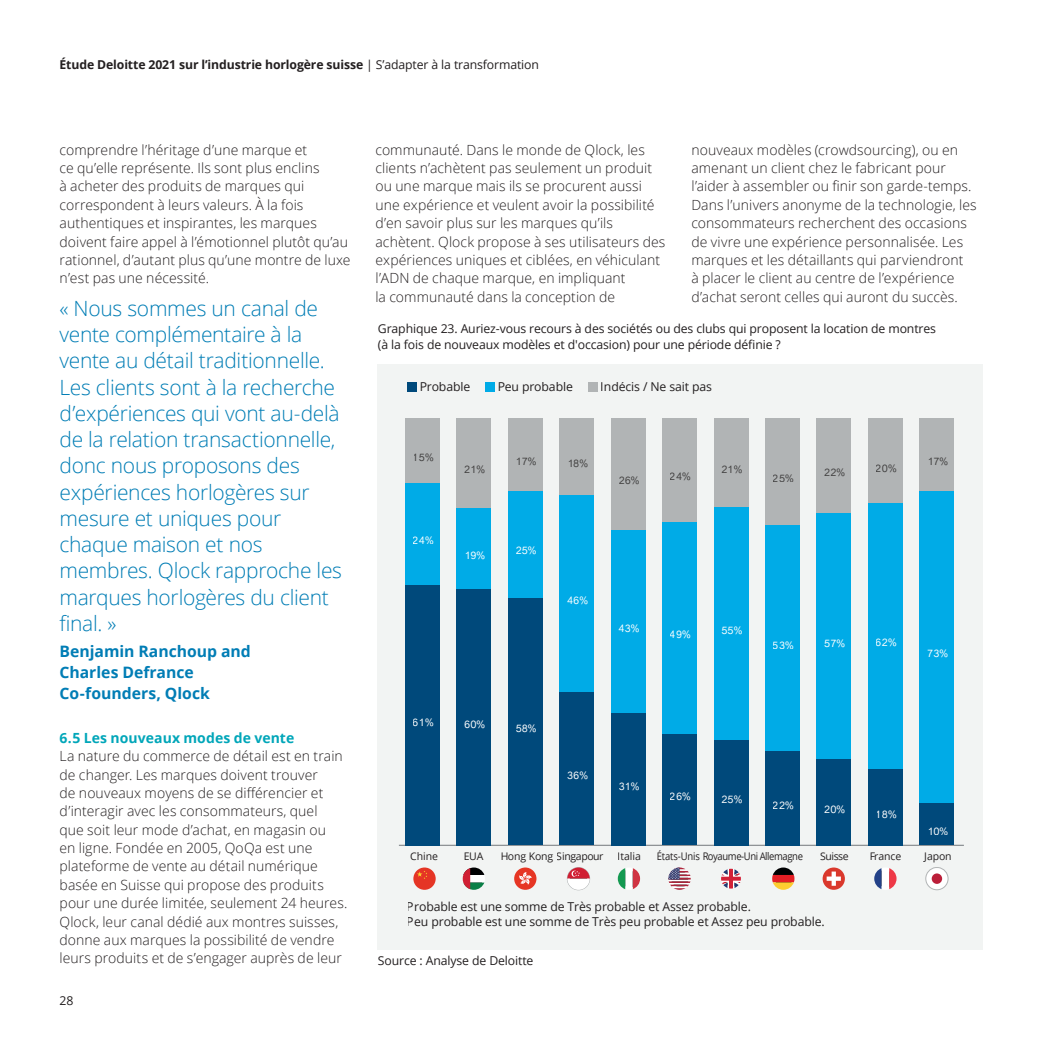
<style>
.page{position:relative;width:1042px;height:1042px;background:#fff}
.page>*{position:absolute;margin:0;border:0;box-sizing:border-box;transform-origin:0 0}
.Quote_pullout_small{font:300 21px/26.2px "Open Sans";letter-spacing:-.015em;color:#007db5}
.Quote_name_company{font:700 15.75px "Open Sans";color:#007db5}
.Subhead_A__8_5_12pt{font:300 14px/18.4px "Open Sans";letter-spacing:.005em;color:#231f20}
.t1{font:300 14px "Arial Hebrew";color:#fff}
.t2{font:300 14px "Arial Hebrew";color:#414040}
.Subhead_A__8_5_12pt-2{font:700 14px "Open Sans";letter-spacing:.005em;color:#00a6b9}
.t3{font:12.25px/15.8px "Open Sans";letter-spacing:-.01em;color:#231f20}
.t4{font:700 12.25px "Open Sans";letter-spacing:-.01em;color:#231f20}
.t5{font:10.5px "Open Sans";letter-spacing:-.01em;color:#231f20}
.t6{font:10.5px "Open Sans";letter-spacing:-.04em;color:#231f20;scale:.9 1}
.t7{font:10.5px "Open Sans";letter-spacing:-.04em;color:#231f20}
.s1{font-weight:400}
</style>
<div class="page">
<div style="left:377px;top:365px;width:605px;height:585px;background:#f2f4f3"></div>
<svg style="left:721px;top:869px;width:20px;height:19px"></svg>
<svg style="left:668px;top:867px;width:23px;height:23px"></svg>
<svg style="left:514px;top:867px;width:22px;height:23px"></svg>
<svg style="left:515px;top:869px;width:20px;height:19px"></svg>
<svg style="left:413px;top:867px;width:23px;height:23px"></svg>
<svg style="left:415px;top:869px;width:19px;height:19px"></svg>
<svg style="left:822px;top:867px;width:23px;height:23px"></svg>
<svg style="left:824px;top:869px;width:19px;height:19px"></svg>
<div style="left:926px;top:867px;width:22px;height:23px;background:#fff;border-radius:11px"></div>
<div style="left:925px;top:867px;width:23px;height:23px;border:1px solid #b1b4b5;border-radius:11px"></div>
<div style="left:931px;top:873px;width:11px;height:11px;background:#bb1e39;border-radius:50%"></div>
<svg style="left:618px;top:868px;width:22px;height:21px"></svg>
<svg style="left:772px;top:867px;width:22px;height:23px"></svg>
<svg style="left:874px;top:868px;width:22px;height:21px"></svg>
<svg style="left:463px;top:867px;width:22px;height:23px"></svg>
<svg style="left:567px;top:867px;width:23px;height:23px"></svg>
<hr style="left:399px;top:845px;width:565px;height:1px;background:#868a8e">
<div style="left:485px;top:382px;width:10px;height:10px;background:#00abe7"></div>
<div style="left:407px;top:382px;width:10px;height:10px;background:#00497b"></div>
<div style="left:588px;top:382px;width:10px;height:10px;background:#b1b4b5"></div>
<div style="left:405px;top:585px;width:35px;height:260px;background:#00497b"></div>
<div style="left:456px;top:589px;width:35px;height:256px;background:#00497b"></div>
<div style="left:508px;top:597px;width:35px;height:248px;background:#00497b"></div>
<div style="left:559px;top:691px;width:35px;height:154px;background:#00497b"></div>
<div style="left:611px;top:713px;width:34px;height:132px;background:#00497b"></div>
<div style="left:662px;top:733px;width:35px;height:112px;background:#00497b"></div>
<div style="left:713px;top:740px;width:35px;height:105px;background:#00497b"></div>
<div style="left:765px;top:751px;width:35px;height:94px;background:#00497b"></div>
<div style="left:816px;top:759px;width:35px;height:86px;background:#00497b"></div>
<div style="left:868px;top:769px;width:35px;height:76px;background:#00497b"></div>
<div style="left:919px;top:802px;width:35px;height:43px;background:#00497b"></div>
<div style="left:405px;top:482px;width:35px;height:103px;background:#00abe7"></div>
<div style="left:456px;top:508px;width:35px;height:81px;background:#00abe7"></div>
<div style="left:508px;top:491px;width:35px;height:106px;background:#00abe7"></div>
<div style="left:559px;top:495px;width:35px;height:196px;background:#00abe7"></div>
<div style="left:611px;top:529px;width:34px;height:184px;background:#00abe7"></div>
<div style="left:662px;top:521px;width:35px;height:212px;background:#00abe7"></div>
<div style="left:713px;top:507px;width:35px;height:233px;background:#00abe7"></div>
<div style="left:765px;top:524px;width:35px;height:227px;background:#00abe7"></div>
<div style="left:816px;top:513px;width:35px;height:246px;background:#00abe7"></div>
<div style="left:868px;top:503px;width:35px;height:266px;background:#00abe7"></div>
<div style="left:919px;top:491px;width:35px;height:311px;background:#00abe7"></div>
<div style="left:405px;top:418px;width:35px;height:64px;background:#b1b4b5"></div>
<div style="left:456px;top:418px;width:35px;height:90px;background:#b1b4b5"></div>
<div style="left:508px;top:418px;width:35px;height:73px;background:#b1b4b5"></div>
<div style="left:559px;top:418px;width:35px;height:77px;background:#b1b4b5"></div>
<div style="left:611px;top:418px;width:34px;height:111px;background:#b1b4b5"></div>
<div style="left:662px;top:418px;width:35px;height:103px;background:#b1b4b5"></div>
<div style="left:713px;top:418px;width:35px;height:89px;background:#b1b4b5"></div>
<div style="left:765px;top:418px;width:35px;height:106px;background:#b1b4b5"></div>
<div style="left:816px;top:418px;width:35px;height:95px;background:#b1b4b5"></div>
<div style="left:868px;top:418px;width:35px;height:85px;background:#b1b4b5"></div>
<div style="left:919px;top:418px;width:35px;height:73px;background:#b1b4b5"></div>
<p class="t4" style="left:60px;top:56px;width:481px">Étude Deloitte 2021 sur l’industrie horlogère suisse <span class="s1">| S’adapter à la transformation</span></p>
<p class="Subhead_A__8_5_12pt" style="left:60px;top:140px;width:293px">comprendre l’héritage d’une marque et<br>ce qu’elle représente. Ils sont plus enclins<br>à acheter des produits de marques qui correspondent à leurs valeurs. À la fois authentiques et inspirantes, les marques doivent faire appel à l’émotionnel plutôt qu’au rationnel, d’autant plus qu’une montre de luxe n’est pas une nécessité.</p>
<p class="Quote_pullout_small" style="left:60px;top:294px;width:284px">« Nous sommes un canal de vente complémentaire à la vente au détail traditionnelle.<br>Les clients sont à la recherche d’expériences qui vont au-delà de la relation transactionnelle, donc nous proposons des expériences horlogères sur mesure et uniques pour chaque maison et nos membres. Qlock rapproche les marques horlogères du client final. »</p>
<p class="Quote_name_company" style="left:60px;top:640px;width:193px">Benjamin Ranchoup and</p>
<p class="Quote_name_company" style="left:60px;top:661px;width:136px">Charles Defrance</p>
<p class="Quote_name_company" style="left:60px;top:682px;width:152px">Co-founders, Qlock</p>
<p class="Subhead_A__8_5_12pt-2" style="left:60px;top:728px;width:236px">6.5 Les nouveaux modes de vente</p>
<p class="Subhead_A__8_5_12pt" style="left:60px;top:746px;width:289px">La nature du commerce de détail est en train de changer. Les marques doivent trouver<br>de nouveaux moyens de se différencier et d’interagir avec les consommateurs, quel<br>que soit leur mode d’achat, en magasin ou<br>en ligne. Fondée en 2005, QoQa est une plateforme de vente au détail numérique basée en Suisse qui propose des produits pour une durée limitée, seulement 24 heures.<br>Qlock, leur canal dédié aux montres suisses, donne aux marques la possibilité de vendre leurs produits et de s’engager auprès de leur</p>
<p class="t3" style="left:60px;top:992px;width:15px">28</p>
<p class="Subhead_A__8_5_12pt" style="left:375px;top:140px;width:291px">communauté. Dans le monde de Qlock, les clients n’achètent pas seulement un produit ou une marque mais ils se procurent aussi une expérience et veulent avoir la possibilité d’en savoir plus sur les marques qu’ils achètent. Qlock propose à ses utilisateurs des expériences uniques et ciblées, en véhiculant l’ADN de chaque marque, en impliquant<br>la communauté dans la conception de</p>
<p class="Subhead_A__8_5_12pt" style="left:691px;top:140px;width:287px">nouveaux modèles (crowdsourcing), ou en amenant un client chez le fabricant pour l’aider à assembler ou finir son garde-temps.<br>Dans l’univers anonyme de la technologie, les consommateurs recherchent des occasions de vivre une expérience personnalisée. Les marques et les détaillants qui parviendront<br>à placer le client au centre de l’expérience d’achat seront celles qui auront du succès.</p>
<p class="t3" style="left:378px;top:321px;width:559px">Graphique 23. Auriez-vous recours à des sociétés ou des clubs qui proposent la location de montres (à la fois de nouveaux modèles et d'occasion) pour une période définie ?</p>
<p class="t3" style="left:419px;top:379px;width:52px">Probable</p>
<p class="t3" style="left:497px;top:379px;width:77px">Peu probable</p>
<p class="t3" style="left:601px;top:379px;width:113px">Indécis / Ne sait pas</p>
<p class="t2" style="left:413px;top:450px;width:22px">15%</p>
<p class="t1" style="left:413px;top:532px;width:22px">24%</p>
<p class="t2" style="left:464px;top:462px;width:22px">21%</p>
<p class="t1" style="left:464px;top:548px;width:22px">19%</p>
<p class="t2" style="left:516px;top:454px;width:22px">17%</p>
<p class="t2" style="left:567px;top:456px;width:22px">18%</p>
<p class="t1" style="left:516px;top:543px;width:22px">25%</p>
<p class="t1" style="left:567px;top:593px;width:22px">46%</p>
<p class="t2" style="left:618px;top:473px;width:22px">26%</p>
<p class="t2" style="left:670px;top:469px;width:22px">24%</p>
<p class="t2" style="left:721px;top:462px;width:22px">21%</p>
<p class="t1" style="left:618px;top:620px;width:22px">43%</p>
<p class="t1" style="left:670px;top:627px;width:22px">49%</p>
<p class="t1" style="left:721px;top:623px;width:22px">55%</p>
<p class="t1" style="left:413px;top:715px;width:22px">61%</p>
<p class="t1" style="left:464px;top:717px;width:22px">60%</p>
<p class="t1" style="left:516px;top:721px;width:22px">58%</p>
<p class="t1" style="left:567px;top:768px;width:22px">36%</p>
<p class="t1" style="left:618px;top:779px;width:22px">31%</p>
<p class="t1" style="left:670px;top:789px;width:22px">26%</p>
<p class="t1" style="left:721px;top:792px;width:22px">25%</p>
<p class="t2" style="left:773px;top:470px;width:22px">25%</p>
<p class="t2" style="left:824px;top:465px;width:22px">22%</p>
<p class="t2" style="left:876px;top:460px;width:22px">20%</p>
<p class="t1" style="left:773px;top:637px;width:22px">53%</p>
<p class="t1" style="left:824px;top:636px;width:22px">57%</p>
<p class="t1" style="left:876px;top:635px;width:22px">62%</p>
<p class="t1" style="left:773px;top:798px;width:22px">22%</p>
<p class="t1" style="left:824px;top:802px;width:22px">20%</p>
<p class="t1" style="left:876px;top:806px;width:22px">18%</p>
<p class="t2" style="left:927px;top:454px;width:22px">17%</p>
<p class="t1" style="left:927px;top:646px;width:22px">73%</p>
<p class="t1" style="left:927px;top:823px;width:22px">10%</p>
<p class="t5" style="left:410px;top:849px;width:29px">Chine</p>
<p class="t5" style="left:463px;top:849px;width:21px">EUA</p>
<p class="t7" style="left:500px;top:849px;width:105px">Hong Kong Singapour</p>
<p class="t5" style="left:618px;top:849px;width:25px">Italia</p>
<p class="t6" style="left:656px;top:849px;width:164px">États-Unis Royaume-Uni Allemagne</p>
<p class="t5" style="left:820px;top:849px;width:30px">Suisse</p>
<p class="t5" style="left:869px;top:849px;width:34px">France</p>
<p class="t5" style="left:924px;top:849px;width:29px">Japon</p>
<p class="t3" style="left:407px;top:898px;width:419px">Probable est une somme de Très probable et Assez probable.<br>Peu probable est une somme de Très peu probable et Assez peu probable.</p>
<p class="t3" style="left:378px;top:952px;width:157px">Source : Analyse de Deloitte</p>
</div>
